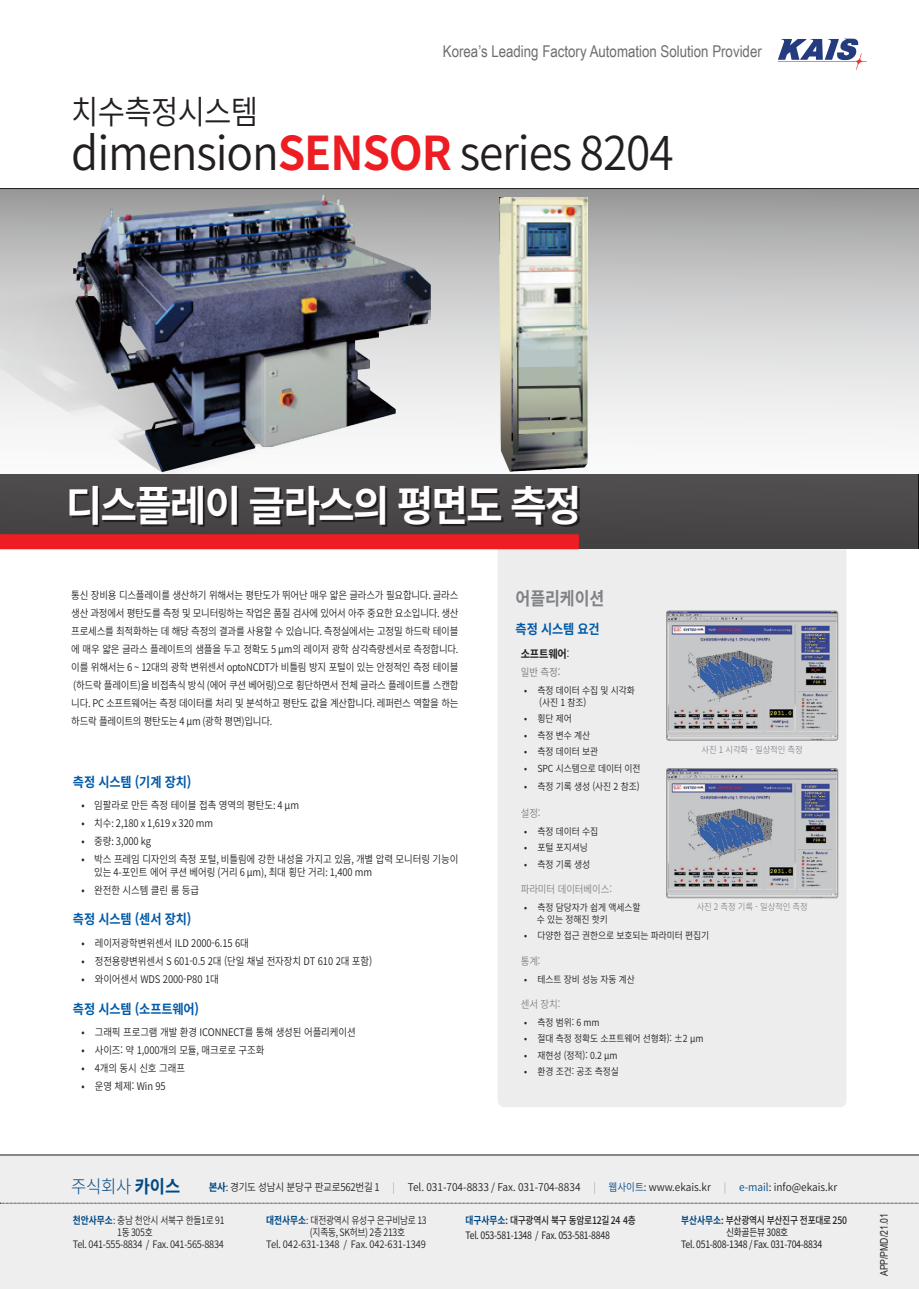
<style>
.page{position:relative;width:919px;height:1289px;background:#fff}
.page>*{position:absolute;margin:0;border:0;box-sizing:border-box;transform-origin:0 0}
.t1{font:600 46.5px "Noto Sans CJ Kkr";letter-spacing:-.025em;color:#231f20;scale:.95 1}
.t2{font:700 42px "Noto Sans CJ Kkr";letter-spacing:-.05em;color:#fff;scale:.95 1}
.t3{font:600 33px "Noto Sans CJ Kkr";letter-spacing:-.025em;color:#231f20;scale:.9 1}
.t4{font:300 18px "Noto Sans CJ Kkr";color:#014984;scale:.92 1}
.t5{font:700 18px "Noto Sans CJ Kkr";letter-spacing:-.01em;color:#808285;scale:.9 1}
.t6{font:16.2px "Arial Narrow";color:#6c6d70}
.t7{font:700 13.5px "Noto Sans CJ Kkr";letter-spacing:-.01em;color:#015aaa;scale:.9 1}
.t8{font:700 11.25px "Noto Sans CJ Kkr";letter-spacing:-.01em;color:#231f20;scale:.9 1}
.t9{font:600 10.65px "Noto Sans CJ Kkr";color:#231f20;scale:.9 1}
.t10{font:600 10.5px/18px "Noto Sans CJ Kkr";letter-spacing:-.01em;color:#231f20;text-align:justify;scale:.9 1}
.t11{font:600 10.5px "Noto Sans CJ Kkr";letter-spacing:-.01em;color:#808285;scale:.9 1}
.t12{font:10.5px "Arial Narrow";color:#231f20}
.t13{font:10.5px "Noto Sans CJ Kkr";color:#808285;scale:.9 1}
.t14{font:10.2px/15px "Noto Sans CJ Kkr";letter-spacing:-.03em;color:#231f20;scale:.85 1}
.t15{font:600 10.2px "Noto Sans CJ Kkr";letter-spacing:-.03em;color:#231f20;scale:.85 1}
.t16{font:600 10.2px "Noto Sans CJ Kkr";letter-spacing:-.03em;color:#231f20;scale:.9 1}
.t17{font:600 10.2px "Noto Sans CJ Kkr";letter-spacing:-.01em;color:#231f20;scale:.91 1}
.t18{font:500 10.2px "Noto Sans CJ Kkr";letter-spacing:-.03em;color:#231f20;scale:.85 1}
.t19{font:600 9.75px/11.7px "Noto Sans CJ Kkr";letter-spacing:-.01em;color:#231f20;scale:.9 1}
.t20{font:300 9px "Noto Sans CJ Kkr";letter-spacing:-.01em;color:#6c6d70;scale:.92 1}
.s1{font-weight:700;color:#ee1d23}
.s2{font-weight:400}
.s3{font-weight:600;font-size:10.5px}
.s4{font-weight:700}
.s5{font-weight:700;color:#014984}
.s6{font-weight:300;color:#939598}
.s7{color:#014984}
.s8{font-weight:500}
</style>
<div class="page">
<svg style="left:777px;top:39px;width:89px;height:31px"></svg>
<div style="left:0;top:1154px;width:918px;height:134px;background:#eeeeef"></div>
<svg style="left:0;top:1202px;width:919px;height:1px"></svg>
<hr style="left:0;top:1154px;width:918px;height:1px;background:#231f20">
<div style="left:497px;top:549px;width:349px;height:558px;background:#ededee"></div>
<svg style="left:0;top:189px;width:918px;height:359px"></svg>
<hr style="left:917px;top:474px;width:1px;height:75px;background:#231f20">
<hr style="left:0;top:188px;width:918px;height:1px;background:#231f20">
<svg style="left:72px;top:488px;width:507px;height:39px;fill:#464344"></svg>
<div style="left:0;top:534px;width:579px;height:15px;background:#ee1d23"></div>
<img style="left:499px;top:198px;width:88px;height:273px">
<img style="left:0;top:195px;width:430px;height:283px">
<img style="left:666px;top:611px;width:171px;height:129px">
<div style="left:666px;top:611px;width:171px;height:129px;border:1px solid #939598;border-radius:2px"></div>
<img style="left:666px;top:768px;width:171px;height:128px">
<div style="left:666px;top:768px;width:171px;height:130px;border:1px solid #939598;border-radius:2px"></div>
<h3 class="t6" style="left:443px;top:39px;width:320px">Korea’s Leading Factory Automation Solution Provider</h3>
<p class="t3" style="left:71px;top:93px;width:209px">치수측정시스템</p>
<p class="t1" style="left:71px;top:127px;width:635px">dimension<span class="s1">SENSOR</span> series 8204</p>
<p class="t2" style="left:66px;top:482px;width:544px">디스플레이 글라스의 평면도 측정</p>
<p class="t10" style="left:71px;top:586px;width:431px">통신 장비용 디스플레이를 생산하기 위해서는 평탄도가 뛰어난 매우 얇은 글라스가 필요합니다. 글라스 생산 과정에서 평탄도를 측정 및 모니터링하는 작업은 품질 검사에 있어서 아주 중요한 요소입니다. 생산 프로세스를 최적화하는 데 해당 측정의 결과를 사용할 수 있습니다. 측정실에서는 고정밀 하드락 테이블 에 매우 얇은 글라스 플레이트의 샘플을 두고 정확도 5 μm의 레이저 광학 삼각측량센서로 측정합니다. 이를 위해서는 6 ~ 12대의 광학 변위센서 optoNCDT가 비틀림 방지 포털이 있는 안정적인 측정 테이블 (하드락 플레이트)을 비접촉식 방식 (에어 쿠션 베어링)으로 횡단하면서 전체 글라스 플레이트를 스캔합 니다. PC 소프트웨어는 측정 데이터를 처리 및 분석하고 평탄도 값을 계산합니다. 레퍼런스 역할을 하는 하드락 플레이트의 평탄도는 4 μm (광학 평면)입니다.</p>
<p class="t7" style="left:73px;top:774px;width:133px">측정 시스템 (기계 장치)</p>
<p class="t10" style="left:81px;top:796px;width:243px"><span class="s2">•</span> 임팔라로 만든 측정 테이블 접촉 영역의 평탄도: 4 μm</p>
<p class="t10" style="left:81px;top:814px;width:148px"><span class="s2">•</span> 치수: 2,180 x 1,619 x 320 mm</p>
<p class="t10" style="left:81px;top:832px;width:79px"><span class="s2">•</span> 중량: 3,000 kg</p>
<p class="t10" style="left:94px;top:853px;width:406px;line-height:12.6px;text-indent:-13px"><span class="s2">•</span> 박스 프레임 디자인의 측정 포털, 비틀림에 강한 내성을 가지고 있음, 개별 압력 모니터링 기능이 있는 4-포인트 에어 쿠션 베어링 (거리 6 μm), 최대 횡단 거리: 1,400 mm</p>
<p class="t10" style="left:81px;top:881px;width:132px"><span class="s2">•</span> 완전한 시스템 클린 룸 등급</p>
<p class="t7" style="left:73px;top:911px;width:133px">측정 시스템 (센서 장치)</p>
<p class="t10" style="left:81px;top:934px;width:187px"><span class="s2">•</span> 레이저광학변위센서 ILD 2000-6.15 6대</p>
<p class="t10" style="left:81px;top:952px;width:324px"><span class="s2">•</span> 정전용량변위센서 S 601-0.5 2대 (단일 채널 전자장치 DT 610 2대 포함)</p>
<p class="t10" style="left:81px;top:970px;width:154px"><span class="s2">•</span> 와이어센서 WDS 2000-P80 1대</p>
<p class="t7" style="left:73px;top:1001px;width:142px">측정 시스템 (소프트웨어)</p>
<p class="t10" style="left:81px;top:1023px;width:306px"><span class="s2">•</span> 그래픽 프로그램 개발 환경 ICONNECT를 통해 생성된 어플리케이션</p>
<p class="t10" style="left:81px;top:1041px;width:205px"><span class="s2">•</span> 사이즈: 약 1,000개의 모듈, 매크로로 구조화</p>
<p class="t10" style="left:81px;top:1059px;width:117px"><span class="s2">•</span> 4개의 동시 신호 그래프</p>
<p class="t10" style="left:81px;top:1077px;width:95px"><span class="s2">•</span> 운영 체제: Win 95</p>
<p class="t5" style="left:515px;top:588px;width:100px">어플리케이션</p>
<p class="t7" style="left:515px;top:621px;width:95px">측정 시스템 요건</p>
<p class="t8" style="left:520px;top:647px;width:56px">소프트웨어<span class="s3">:</span></p>
<p class="t13" style="left:520px;top:666px;width:45px">일반 측정:</p>
<p class="t19" style="left:539px;top:685px;width:108px;text-indent:-15px"><span class="s2">•</span> 측정 데이터 수집 및 시각화 (사진 1 참조)</p>
<p class="t19" style="left:524px;top:713px;width:54px"><span class="s2">•</span> 횡단 제어</p>
<p class="t19" style="left:524px;top:729px;width:75px"><span class="s2">•</span> 측정 변수 계산</p>
<p class="t19" style="left:524px;top:746px;width:84px"><span class="s2">•</span> 측정 데이터 보관</p>
<p class="t19" style="left:524px;top:762px;width:131px"><span class="s2">•</span> SPC 시스템으로 데이터 이전</p>
<p class="t19" style="left:524px;top:780px;width:130px"><span class="s2">•</span> 측정 기록 생성 (사진 2 참조)</p>
<p class="t11" style="left:520px;top:807px;width:23px">설정:</p>
<p class="t19" style="left:524px;top:825px;width:84px"><span class="s2">•</span> 측정 데이터 수집</p>
<p class="t19" style="left:524px;top:842px;width:72px"><span class="s2">•</span> 포털 포지셔닝</p>
<p class="t19" style="left:524px;top:858px;width:75px"><span class="s2">•</span> 측정 기록 생성</p>
<p class="t11" style="left:520px;top:883px;width:103px">파라미터 데이터베이스:</p>
<p class="t19" style="left:537px;top:901px;width:117px;text-indent:-13px"><span class="s2">•</span> 측정 담당자가 쉽게 액세스할 수 있는 정해진 핫키</p>
<p class="t19" style="left:524px;top:930px;width:207px"><span class="s2">•</span> 다양한 접근 권한으로 보호되는 파라미터 편집기</p>
<p class="t11" style="left:520px;top:954px;width:23px">통계:</p>
<p class="t19" style="left:524px;top:973px;width:124px"><span class="s2">•</span> 테스트 장비 성능 자동 계산</p>
<p class="t11" style="left:520px;top:997px;width:45px">센서 장치:</p>
<p class="t19" style="left:524px;top:1016px;width:85px"><span class="s2">•</span> 측정 범위: 6 mm</p>
<p class="t19" style="left:524px;top:1033px;width:201px"><span class="s2">•</span> 절대 측정 정확도 소프트웨어 선형화): ±2 μm</p>
<p class="t19" style="left:524px;top:1049px;width:105px"><span class="s2">•</span> 재현성 (정적): 0.2 μm</p>
<p class="t19" style="left:524px;top:1066px;width:107px"><span class="s2">•</span> 환경 조건: 공조 측정실</p>
<p class="t20" style="left:701px;top:744px;width:111px">사진 1 시각화 - 일상적인 측정</p>
<p class="t20" style="left:696px;top:901px;width:122px">사진 2 측정 기록 - 일상적인 측정</p>
<h3 class="t4" style="left:71px;top:1176px;width:120px">주식회사 <span class="s4">카이스</span></h3>
<p class="t9" style="left:209px;top:1181px;width:700px"><span class="s5">본사</span>: 경기도 성남시 분당구 판교로562번길 1 <span class="s6">|</span> Tel. 031-704-8833 / Fax. 031-704-8834 <span class="s6">|</span> <span class="s7">웹사이트</span>: www.ekais.kr <span class="s6">|</span> <span class="s7">e-mail</span>: info@ekais.kr</p>
<p class="t15" style="left:73px;top:1214px;width:180px"><span class="s5">천안사무소</span>: 충남 천안시 서북구 한들1로 91</p>
<p class="t15" style="left:117px;top:1226px;width:43px">1동 305호</p>
<p class="t16" style="left:73px;top:1238px;width:169px">Tel. 041-555-8834 / Fax. 041-565-8834</p>
<p class="t15" style="left:266px;top:1214px;width:190px"><span class="s5">대전사무소</span>: 대전광역시 유성구 은구비남로 13</p>
<p class="t15" style="left:310px;top:1226px;width:113px">(지족동, SK허브) 2층 213호</p>
<p class="t17" style="left:266px;top:1238px;width:177px">Tel. 042-631-1348 / Fax. 042-631-1349</p>
<p class="t14" style="left:465px;top:1212px;width:202px"><span class="s5">대구사무소</span><span class="s8">: 대구광역시 북구 동암로12길 24 4층<br></span>Tel. 053-581-1348 / Fax. 053-581-8848</p>
<p class="t18" style="left:681px;top:1214px;width:196px"><span class="s5">부산사무소</span>: 부산광역시 부산진구 전포대로 250</p>
<p class="t14" style="left:726px;top:1224px;width:75px">신화골든뷰 308호</p>
<p class="t14" style="left:681px;top:1237px;width:167px">Tel. 051-808-1348 / Fax. 031-704-8834</p>
<p class="t12" style="left:876px;top:1276px;width:64px;rotate:-90deg">APP/PMD/21.01</p>
</div>
